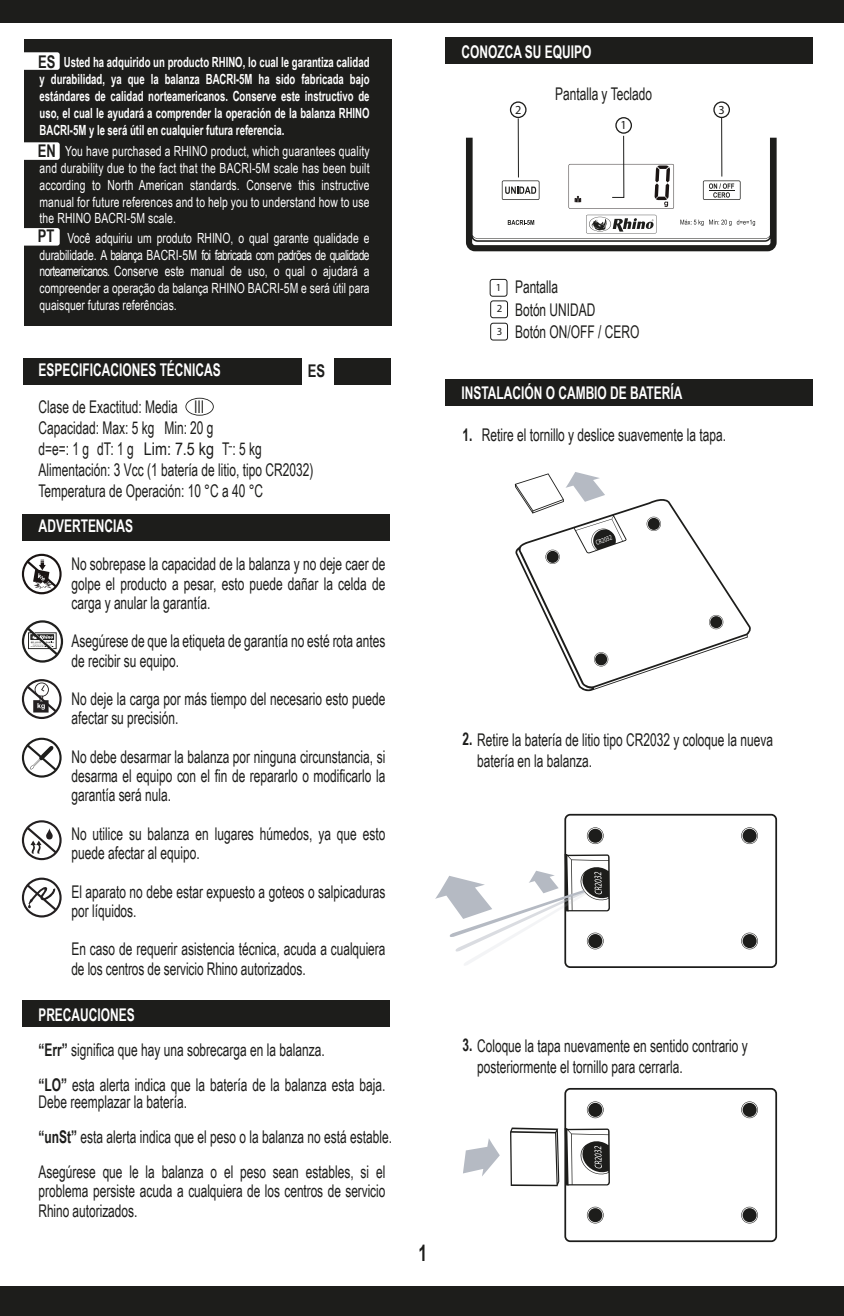
<style>
.page{position:relative;width:844px;height:1316px;background:#fff}
.page>*{position:absolute;margin:0;border:0;box-sizing:border-box;transform-origin:0 0}
.t1{font:700 22.75px "Arial Narrow";color:#1d1d1b;scale:.83 1}
.t2{font:17.5px/19.2px "Arial Narrow";color:#1d1d1b;scale:.83 1}
.t3{font:700 17.5px "Arial Narrow";color:#fff;scale:.83 1}
.t4{font:700 17.5px "Arial Narrow";color:#fff;scale:.86 1}
.t5{font:700 17.5px "Arial Narrow";color:#1d1d1b;scale:.9 1}
.t6{font:700 17.5px "Arial Narrow";color:#1d1d1b;scale:.83 1}
.t7{font:14px/16.8px "Arial Narrow";letter-spacing:.01em;color:#fff;text-align:justify;scale:.9 1}
.t8{font:700 14px/16.8px "Arial Narrow";color:#fff;text-align:justify;scale:.83 1}
.t9{font:12.25px "Myriad Pro";color:#1d1d1b}
.t10{font:10.85px/21px "Myriad Pro";color:#1d1d1b}
.t11{font:7px "Myriad Pro";color:#fff;scale:.76 1}
.s1{font-weight:700;color:#fff}
.s2{font-weight:700}
</style>
<div class="page">
<div style="left:489px;top:279px;width:18px;height:18px;border:1px solid #1d1d1b;border-radius:3px"></div>
<div style="left:490px;top:300px;width:18px;height:18px;border:1px solid #1d1d1b;border-radius:3px"></div>
<div style="left:490px;top:323px;width:18px;height:17px;border:1px solid #1d1d1b;border-radius:3px"></div>
<div style="left:24px;top:359px;width:278px;height:26px;background:#1d1d1b"></div>
<div style="left:334px;top:359px;width:56px;height:26px;background:#1d1d1b"></div>
<div style="left:24px;top:39px;width:367px;height:287px;background:#1d1d1b"></div>
<div style="left:22px;top:514px;width:367px;height:26px;background:#1d1d1b"></div>
<div style="left:22px;top:1000px;width:367px;height:26px;background:#1d1d1b"></div>
<svg style="left:22px;top:554px;width:40px;height:40px"></svg>
<svg style="left:22px;top:737px;width:40px;height:40px"></svg>
<svg style="left:22px;top:820px;width:40px;height:40px"></svg>
<svg style="left:22px;top:877px;width:40px;height:40px"></svg>
<svg style="left:22px;top:620px;width:41px;height:42px"></svg>
<svg style="left:22px;top:679px;width:40px;height:40px"></svg>
<div style="left:14px;top:52px;width:46px;height:18px;background:#fff;border-radius:2px"></div>
<div style="left:14px;top:142px;width:46px;height:18px;background:#fff;border-radius:2px"></div>
<div style="left:14px;top:228px;width:46px;height:18px;background:#fff;border-radius:2px"></div>
<svg style="left:185px;top:398px;width:29px;height:18px"></svg>
<div style="left:445px;top:37px;width:367px;height:27px;background:#1d1d1b"></div>
<div style="left:445px;top:379px;width:367px;height:27px;background:#1d1d1b"></div>
<hr style="left:721px;top:116px;width:1px;height:60px;background:#1d1d1b">
<svg style="left:615px;top:118px;width:16px;height:15px"></svg>
<div style="left:615px;top:117px;width:17px;height:17px;border:1px solid #1d1d1b;border-radius:50%"></div>
<hr style="left:518px;top:118px;width:1px;height:59px;background:#1d1d1b">
<svg style="left:510px;top:102px;width:15px;height:15px"></svg>
<div style="left:509px;top:101px;width:17px;height:17px;border:1px solid #1d1d1b;border-radius:50%"></div>
<svg style="left:713px;top:102px;width:16px;height:15px"></svg>
<div style="left:713px;top:101px;width:16px;height:17px;border:1px solid #1d1d1b;border-radius:50%"></div>
<svg style="left:515px;top:499px;width:236px;height:192px"></svg>
<svg style="left:514px;top:472px;width:91px;height:41px"></svg>
<div style="left:564px;top:814px;width:212px;height:154px;border:2px solid #1d1d1b;border-radius:5px"></div>
<svg style="left:586px;top:827px;width:17px;height:17px"></svg>
<div style="left:588px;top:828px;width:14px;height:15px;background:#1d1d1b;border-radius:50%"></div>
<svg style="left:741px;top:827px;width:16px;height:17px"></svg>
<div style="left:742px;top:828px;width:14px;height:15px;background:#1d1d1b;border-radius:50%"></div>
<svg style="left:741px;top:932px;width:16px;height:17px"></svg>
<div style="left:742px;top:934px;width:14px;height:14px;background:#1d1d1b;border-radius:50%"></div>
<div style="left:564px;top:1088px;width:212px;height:154px;border:2px solid #1d1d1b;border-radius:5px"></div>
<svg style="left:586px;top:1101px;width:17px;height:17px"></svg>
<div style="left:588px;top:1102px;width:14px;height:15px;background:#1d1d1b;border-radius:50%"></div>
<svg style="left:586px;top:1206px;width:17px;height:17px"></svg>
<div style="left:588px;top:1208px;width:14px;height:14px;background:#1d1d1b;border-radius:50%"></div>
<svg style="left:741px;top:1101px;width:16px;height:17px"></svg>
<div style="left:742px;top:1102px;width:14px;height:15px;background:#1d1d1b;border-radius:50%"></div>
<svg style="left:741px;top:1206px;width:16px;height:17px"></svg>
<div style="left:742px;top:1208px;width:14px;height:14px;background:#1d1d1b;border-radius:50%"></div>
<svg style="left:510px;top:1127px;width:100px;height:59px"></svg>
<svg style="left:463px;top:1138px;width:36px;height:38px"></svg>
<svg style="left:435px;top:854px;width:175px;height:112px"></svg>
<svg style="left:466px;top:134px;width:310px;height:117px"></svg>
<div style="left:0;top:1286px;width:843px;height:30px;background:#1d1d1b"></div>
<div style="left:0;top:0;width:843px;height:23px;background:#1d1d1b"></div>
<p class="t5" style="left:38px;top:48px;width:21px">ES</p>
<p class="t8" style="left:40px;top:53px;width:399px;text-indent:24px">Usted ha adquirido un producto RHINO, lo cual le garantiza calidad y durabilidad, ya que la balanza BACRI-5M ha sido fabricada bajo estándares de calidad norteamericanos. Conserve este instructivo de uso, el cual le ayudará a comprender la operación de la balanza RHINO BACRI-5M y le será útil en cualquier futura referencia.</p>
<p class="t7" style="left:40px;top:142px;width:368px;text-indent:26px">You have purchased a RHINO product, which guarantees quality and durability due to the fact that the BACRI-5M scale has been built according to North American standards. Conserve this instructive manual for future references and to help you to understand how to use the RHINO BACRI-5M scale.</p>
<p class="t7" style="left:40px;top:229px;width:368px;text-indent:28px">Você adquiriu um produto RHINO, o qual garante qualidade e durabilidade. A balança BACRI-5M foi fabricada com padrões de qualidade norteamericanos. Conserve este manual de uso, o qual o ajudará a compreender a operação da balança RHINO BACRI-5M e será útil para quaisquer futuras referências.</p>
<p class="t5" style="left:38px;top:137px;width:21px">EN</p>
<p class="t5" style="left:38px;top:223px;width:20px">PT</p>
<p class="t3" style="left:39px;top:357px;width:221px">ESPECIFICACIONES TÉCNICAS</p>
<p class="t2" style="left:39px;top:396px;width:332px;line-height:21px">Clase de Exactitud: Media III<br>Capacidad: Max: 5 kg Min: 20 g<br>d=e=: 1 g dT: 1 g Lim: 7.5 kg T : 5 kg Alimentación: 3 Vcc (1 batería de litio, tipo CR2032)<br>Temperatura de Operación: 10 °C a 40 °C</p>
<p class="t5" style="left:308px;top:357px;width:21px">ES</p>
<p class="t4" style="left:39px;top:512px;width:111px">ADVERTENCIAS</p>
<p class="t2" style="left:71px;top:554px;width:380px;text-align:justify">No sobrepase la capacidad de la balanza y no deje caer de golpe el producto a pesar, esto puede dañar la celda de carga y anular la garantía.</p>
<p class="t2" style="left:71px;top:631px;width:380px">Asegúrese de que la etiqueta de garantía no esté rota antes de recibir su equipo.</p>
<p class="t2" style="left:71px;top:688px;width:379px">No deje la carga por más tiempo del necesario esto puede afectar su precisión.</p>
<p class="t2" style="left:71px;top:746px;width:380px;text-align:justify">No debe desarmar la balanza por ninguna circunstancia, si desarma el equipo con el fin de repararlo o modificarlo la garantía será nula.</p>
<p class="t2" style="left:71px;top:823px;width:379px">No utilice su balanza en lugares húmedos, ya que esto puede afectar al equipo.</p>
<p class="t2" style="left:71px;top:881px;width:380px">El aparato no debe estar expuesto a goteos o salpicaduras por líquidos.</p>
<p class="t2" style="left:71px;top:939px;width:379px">En caso de requerir asistencia técnica, acuda a cualquiera de los centros de servicio Rhino autorizados.</p>
<p class="t2" style="left:39px;top:996px;width:419px;line-height:35px"><span class="s1">PRECAUCIONES<br></span><span class="s2">“Err”</span> significa que hay una sobrecarga en la balanza.<br><span class="s2">“LO”</span> esta alerta indica que la batería de la balanza esta baja.</p>
<p class="t2" style="left:39px;top:1084px;width:427px;line-height:35px">Debe reemplazar la batería.<br><span class="s2">“unSt”</span> esta alerta indica que el peso o la balanza no está estable.<br>Asegúrese que le la balanza o el peso sean estables, si el</p>
<p class="t2" style="left:39px;top:1181px;width:419px">problema persiste acuda a cualquiera de los centros de servicio<br>Rhino autorizados.</p>
<h1 class="t1" style="left:418px;top:1235px;width:12px">1</h1>
<p class="t3" style="left:461px;top:39px;width:158px">CONOZCA SU EQUIPO</p>
<p class="t2" style="left:555px;top:84px;width:118px">Pantalla y Teclado</p>
<p class="t9" style="left:515px;top:102px;width:8px">2</p>
<p class="t9" style="left:718px;top:102px;width:8px">3</p>
<p class="t9" style="left:620px;top:117px;width:8px">1</p>
<p class="t10" style="left:496px;top:277px;width:8px">1<br>2</p>
<p class="t10" style="left:496px;top:321px;width:7px">3</p>
<p class="t2" style="left:515px;top:275px;width:151px;line-height:22.8px">Pantalla<br>Botón UNIDAD<br>Botón ON/OFF / CERO</p>
<p class="t3" style="left:461px;top:380px;width:268px">INSTALACIÓN O CAMBIO DE BATERÍA</p>
<p class="t2" style="left:481px;top:425px;width:296px">Retire el tornillo y deslice suavemente la tapa.</p>
<p class="t6" style="left:462px;top:422px;width:14px">1.</p>
<p class="t11" style="left:594px;top:539px;width:24px;rotate:-20deg">CR2032</p>
<p class="t2" style="left:462px;top:729px;width:376px"><span class="s2">2.</span> Retire la batería de litio tipo CR2032 y coloque la nueva</p>
<p class="t2" style="left:477px;top:750px;width:140px">batería en la balanza.</p>
<p class="t2" style="left:477px;top:1034px;width:328px;line-height:21px;text-indent:-15px"><span class="s2">3.</span> Coloque la tapa nuevamente en sentido contrario y posteriormente el tornillo para cerrarla.</p>
</div>
